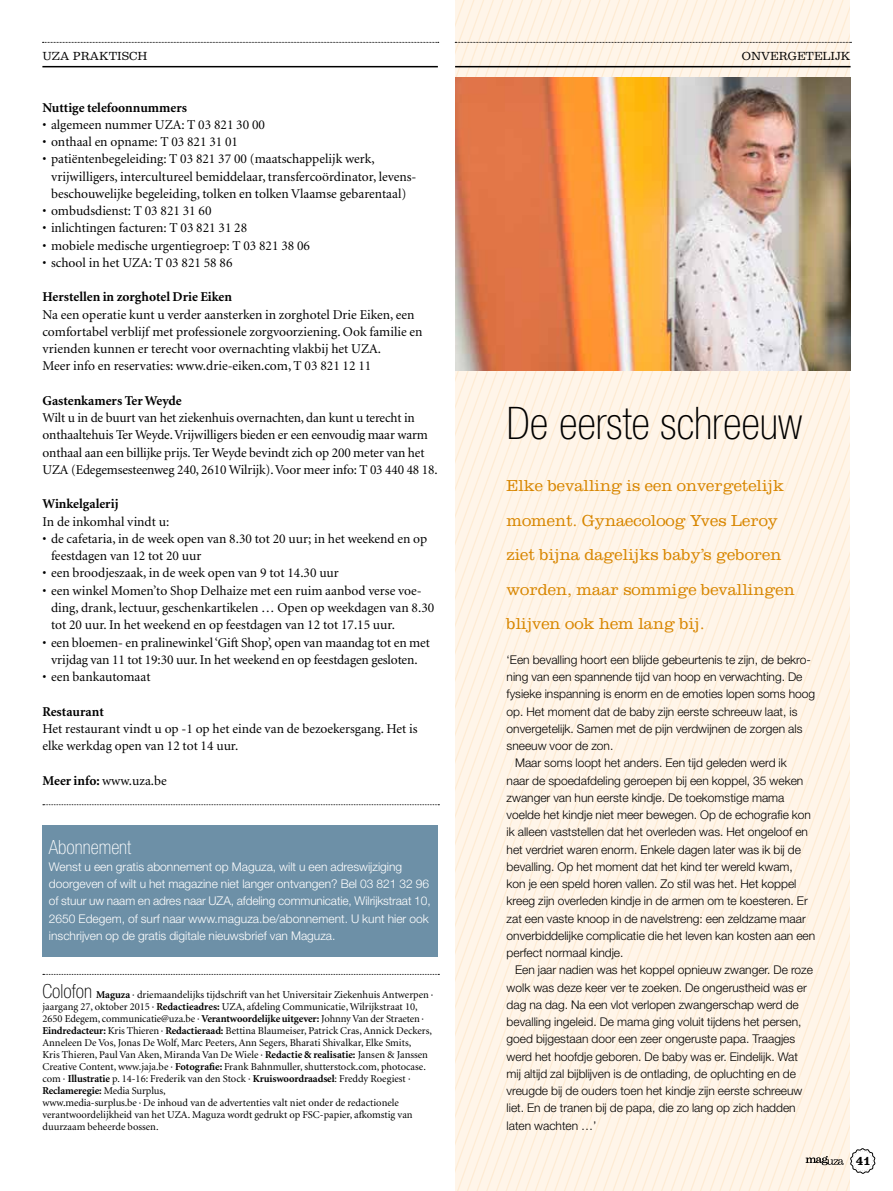
<style>
.page{position:relative;width:893px;height:1191px;background:#fff}
.page>*{position:absolute;margin:0;border:0;box-sizing:border-box;transform-origin:0 0}
.t1{font:100 condensed 45px "Helvetica Neue LT Std";color:#000}
.t2{font:100 condensed 19.5px "Helvetica Neue LT Std";color:#fff}
.t3{font:300 16.5px/34.5px "Clarendon";color:#d88600}
.t4{font:13.5px/17.2px "Minion LT";color:#000}
.t5{font:700 13.5px "Minion LT";color:#000}
.t6{font:300 12px "Helvetica Neue LT Std";color:#000}
.t7{font:300 12px/17.2px "Helvetica Neue LT Std";color:#fff}
.t8{font:10.5px/12px "Minion LT";color:#000}
.t9{font:10.5px "Belizio";color:#000}
.t10{font:700 10.5px "Belizio";color:#000}
.s1{font-weight:700}
.s2{font-family:"Helvetica Neue LT Std";font-weight:100;font-stretch:condensed;font-size:19.5px}
</style>
<div class="page">
<svg style="left:455px;top:0;width:395px;height:1191px;background:#fef3e5"></svg>
<svg style="left:850px;top:1148px;width:25px;height:25px"></svg>
<svg style="left:806px;top:1156px;width:38px;height:9px"></svg>
<div style="left:43px;top:825px;width:395px;height:132px;background:#6d90a7"></div>
<svg style="left:43px;top:804px;width:396px;height:1px"></svg>
<svg style="left:43px;top:974px;width:396px;height:1px"></svg>
<img style="left:455px;top:77px;width:395px;height:293px">
<svg style="left:455px;top:42px;width:396px;height:1px"></svg>
<hr style="left:455px;top:66px;width:396px;height:1px;background:#000">
<svg style="left:43px;top:42px;width:396px;height:1px"></svg>
<hr style="left:42px;top:66px;width:396px;height:1px;background:#000">
<p class="t9" style="left:43px;top:49px;width:107px">UZA PRAKTISCH</p>
<p class="t9" style="left:742px;top:49px;width:110px">ONVERGETELIJK</p>
<p class="t5" style="left:43px;top:100px;width:146px">Nuttige telefoonnummers</p>
<p class="t4" style="left:43px;top:116px;width:224px">• algemeen nummer UZA: T 03 821 30 00</p>
<p class="t4" style="left:43px;top:134px;width:197px">• onthaal en opname: T 03 821 31 01</p>
<p class="t4" style="left:51px;top:151px;width:367px;text-indent:-9px">• patiëntenbegeleiding: T 03 821 37 00 (maatschappelijk werk, vrijwilligers, intercultureel bemiddelaar, transfercoördinator, levens&shy;beschouwelijke begeleiding, tolken en tolken Vlaamse gebarentaal)</p>
<p class="t4" style="left:43px;top:203px;width:170px">• ombudsdienst: T 03 821 31 60</p>
<p class="t4" style="left:43px;top:220px;width:206px">• inlichtingen facturen: T 03 821 31 28</p>
<p class="t4" style="left:43px;top:237px;width:269px">• mobiele medische urgentiegroep: T 03 821 38 06</p>
<p class="t4" style="left:43px;top:254px;width:191px">• school in het UZA: T 03 821 58 86</p>
<p class="t5" style="left:43px;top:290px;width:191px">Herstellen in zorghotel Drie Eiken</p>
<p class="t4" style="left:43px;top:306px;width:381px">Na een operatie kunt u verder aansterken in zorghotel Drie Eiken, een comfortabel verblijf met professionele zorgvoorziening. Ook familie en vrienden kunnen er terecht voor overnachting vlakbij het UZA.<br>Meer info en reservaties: www.drie-eiken.com, T 03 821 12 11</p>
<p class="t5" style="left:43px;top:394px;width:141px">Gastenkamers Ter Weyde</p>
<p class="t4" style="left:43px;top:410px;width:397px">Wilt u in de buurt van het ziekenhuis overnachten, dan kunt u terecht in onthaaltehuis Ter Weyde. Vrijwilligers bieden er een eenvoudig maar warm onthaal aan een billijke prijs. Ter Weyde bevindt zich op 200 meter van het UZA (Edegemsesteenweg 240, 2610 Wilrijk). Voor meer info: T 03 440 48 18.</p>
<p class="t5" style="left:43px;top:497px;width:78px">Winkelgalerij</p>
<p class="t4" style="left:43px;top:513px;width:128px">In de inkomhal vindt u:</p>
<p class="t4" style="left:51px;top:530px;width:378px;text-indent:-9px">• de cafetaria, in de week open van 8.30 tot 20 uur; in het weekend en op feestdagen van 12 tot 20 uur</p>
<p class="t4" style="left:43px;top:565px;width:298px">• een broodjeszaak, in de week open van 9 tot 14.30 uur</p>
<p class="t4" style="left:51px;top:582px;width:385px;text-indent:-9px">• een winkel Momen’to Shop Delhaize met een ruim aanbod verse voe&shy;ding, drank, lectuur, geschenkartikelen … Open op weekdagen van 8.30 tot 20 uur. In het weekend en op feestdagen van 12 tot 17.15 uur.</p>
<p class="t4" style="left:43px;top:634px;width:389px;text-align:center">• een bloemen- en pralinewinkel ‘Gift Shop’, open van maandag tot en met vrijdag van 11 tot 19:30 uur. In het weekend en op feestdagen gesloten.</p>
<p class="t4" style="left:43px;top:668px;width:110px">• een bankautomaat</p>
<p class="t5" style="left:43px;top:704px;width:63px">Restaurant</p>
<p class="t4" style="left:43px;top:720px;width:376px">Het restaurant vindt u op -1 op het einde van de bezoekersgang. Het is elke werkdag open van 12 tot 14 uur.</p>
<p class="t4" style="left:43px;top:772px;width:126px"><span class="s1">Meer info:</span> www.uza.be</p>
<h2 class="t2" style="left:49px;top:835px;width:84px">Abonnement</h2>
<p class="t7" style="left:49px;top:857px;width:383px">Wenst u een gratis abonnement op Maguza, wilt u een adreswijziging doorgeven of wilt u het magazine niet langer ontvangen? Bel 03 821 32 96 of stuur uw naam en adres naar UZA, afdeling communicatie, Wilrijkstraat 10, 2650 Edegem, of surf naar www.maguza.be/abonnement. U kunt hier ook inschrijven op de gratis digitale nieuwsbrief van Maguza.</p>
<p class="t8" style="left:43px;top:988px;width:392px"><span class="s2">Colofon</span> <span class="s1">Maguza</span> · driemaandelijks tijdschrift van het Universitair Ziekenhuis Antwerpen · jaargang 27, oktober 2015 · <span class="s1">Redactieadres:</span> UZA, afdeling Communicatie, Wilrijkstraat 10, 2650 Edegem, communicatie@uza.be · <span class="s1">Verantwoordelijke uitgever:</span> Johnny Van der Straeten · <span class="s1">Eindredacteur:</span> Kris Thieren · <span class="s1">Redactieraad:</span> Bettina Blaumeiser, Patrick Cras, Annick Deckers, Anneleen De Vos, Jonas De Wolf, Marc Peeters, Ann Segers, Bharati Shivalkar, Elke Smits,<br>Kris Thieren, Paul Van Aken, Miranda Van De Wiele · <span class="s1">Redactie &amp; realisatie:</span> Jansen &amp; Janssen Creative Content, www.jaja.be · <span class="s1">Fotografie:</span> Frank Bahnmuller, shutterstock.com, photocase. com · <span class="s1">Illustratie</span> p. 14-16: Frederik van den Stock · <span class="s1">Kruiswoordraadsel</span>: Freddy Roegiest · <span class="s1">Reclameregie:</span> Media Surplus,<br>www.media-surplus.be · De inhoud van de advertenties valt niet onder de redactionele verantwoordelijkheid van het UZA. Maguza wordt gedrukt op FSC-papier, afkomstig van duurzaam beheerde bossen.</p>
<h1 class="t1" style="left:507px;top:398px;width:297px">De eerste schreeuw</h1>
<p class="t3" style="left:507px;top:468px;width:290px">Elke bevalling is een onvergetelijk moment. Gynaecoloog Yves Leroy ziet bijna dagelijks baby’s geboren worden, maar sommige bevallingen blijven ook hem lang bij.</p>
<p class="t6" style="left:507px;top:652px;width:306px">‘Een bevalling hoort een blijde gebeurtenis te zijn, de bekro-</p>
<p class="t6" style="left:507px;top:669px;width:297px">ning van een spannende tijd van hoop en verwachting. De</p>
<p class="t6" style="left:507px;top:686px;width:310px">fysieke inspanning is enorm en de emoties lopen soms hoog</p>
<p class="t6" style="left:507px;top:704px;width:292px">op. Het moment dat de baby zijn eerste schreeuw laat, is</p>
<p class="t6" style="left:507px;top:721px;width:297px">onvergetelijk. Samen met de pijn verdwijnen de zorgen als</p>
<p class="t6" style="left:507px;top:738px;width:108px">sneeuw voor de zon.</p>
<p class="t6" style="left:515px;top:755px;width:273px">Maar soms loopt het anders. Een tijd geleden werd ik</p>
<p class="t6" style="left:507px;top:773px;width:298px">naar de spoedafdeling geroepen bij een koppel, 35 weken</p>
<p class="t6" style="left:507px;top:790px;width:279px">zwanger van hun eerste kindje. De toekomstige mama</p>
<p class="t6" style="left:507px;top:807px;width:306px">voelde het kindje niet meer bewegen. Op de echografie kon</p>
<p class="t6" style="left:507px;top:824px;width:303px">ik alleen vaststellen dat het overleden was. Het ongeloof en</p>
<p class="t6" style="left:507px;top:842px;width:296px">het verdriet waren enorm. Enkele dagen later was ik bij de</p>
<p class="t6" style="left:507px;top:859px;width:288px">bevalling. Op het moment dat het kind ter wereld kwam,</p>
<p class="t6" style="left:507px;top:876px;width:291px">kon je een speld horen vallen. Zo stil was het. Het koppel</p>
<p class="t6" style="left:507px;top:893px;width:303px">kreeg zijn overleden kindje in de armen om te koesteren. Er</p>
<p class="t6" style="left:507px;top:911px;width:301px">zat een vaste knoop in de navelstreng: een zeldzame maar</p>
<p class="t6" style="left:507px;top:928px;width:310px">onverbiddelijke complicatie die het leven kan kosten aan een</p>
<p class="t6" style="left:507px;top:945px;width:118px">perfect normaal kindje.</p>
<p class="t6" style="left:515px;top:962px;width:299px">Een jaar nadien was het koppel opnieuw zwanger. De roze</p>
<p class="t6" style="left:507px;top:980px;width:302px">wolk was deze keer ver te zoeken. De ongerustheid was er</p>
<p class="t6" style="left:507px;top:997px;width:294px">dag na dag. Na een vlot verlopen zwangerschap werd de</p>
<p class="t6" style="left:507px;top:1014px;width:296px">bevalling ingeleid. De mama ging voluit tijdens het persen,</p>
<p class="t6" style="left:507px;top:1031px;width:290px">goed bijgestaan door een zeer ongeruste papa. Traagjes</p>
<p class="t6" style="left:507px;top:1049px;width:293px">werd het hoofdje geboren. De baby was er. Eindelijk. Wat</p>
<p class="t6" style="left:507px;top:1066px;width:291px">mij altijd zal bijblijven is de ontlading, de opluchting en de</p>
<p class="t6" style="left:507px;top:1083px;width:297px">vreugde bij de ouders toen het kindje zijn eerste schreeuw</p>
<p class="t6" style="left:507px;top:1100px;width:291px">liet. En de tranen bij de papa, die zo lang op zich hadden</p>
<p class="t6" style="left:507px;top:1118px;width:92px">laten wachten …’</p>
<p class="t10" style="left:856px;top:1153px;width:15px">41</p>
</div>
